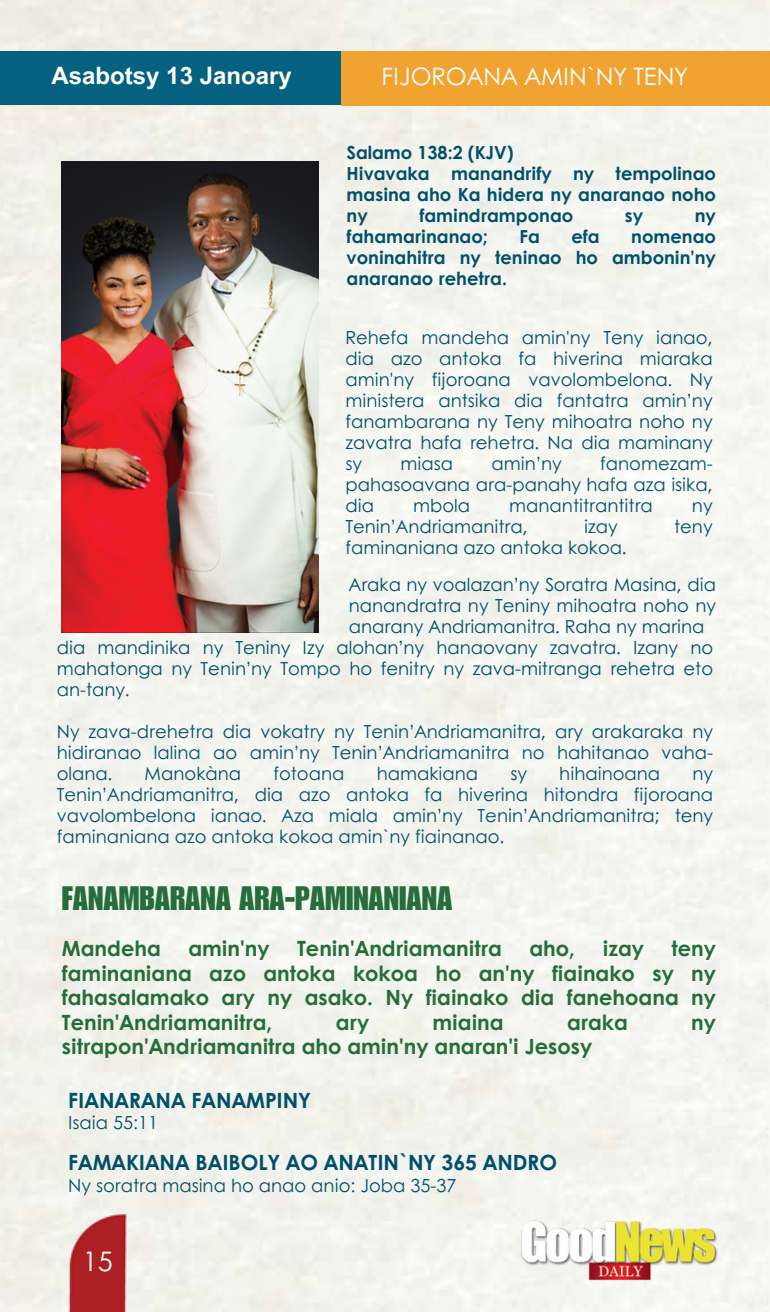
<style>
.page{position:relative;width:770px;height:1312px;background:#fff}
.page>*{position:absolute;margin:0;border:0;box-sizing:border-box;transform-origin:0 0}
.t1{font:33px "Impact LT Std";color:#256d3a}
.t2{font:27px "Century Gothic";color:#fff}
.t3{font:24px "Century Gothic";color:#fff}
.t4{font:700 24px "Arial MT Pro";color:#fff}
.t5{font:700 21px/24.6px "Century Gothic";color:#256d3a;text-align:justify}
.t6{font:700 21px "Century Gothic";color:#00506b}
.t7{font:18px/21px "Century Gothic";color:#00506b;text-align:justify}
.t8{font:700 18px/21px "Century Gothic";color:#00506b;text-align:justify}
</style>
<div class="page">
<img style="left:0;top:0;width:770px;height:1312px">
<div style="left:0;top:51px;width:343px;height:54px;background:#056180"></div>
<div style="left:341px;top:51px;width:429px;height:55px;background:#f1a331"></div>
<img style="left:517px;top:1220px;width:200px;height:62px">
<img style="left:62px;top:162px;width:256px;height:470px">
<p class="t4" style="left:52px;top:67px;width:242px">Asabotsy 13 Janoary</p>
<p class="t3" style="left:381px;top:58px;width:308px">FIJOROANA AMIN`NY TENY</p>
<p class="t8" style="left:346px;top:141px;width:168px">Salamo 138:2 (KJV)</p>
<p class="t8" style="left:346px;top:162px;width:371px">Hivavaka manandrify ny tempolinao masina aho Ka hidera ny anaranao noho ny</p>
<p class="t8" style="left:419px;top:204px;width:155px">famindramponao</p>
<p class="t8" style="left:624px;top:204px;width:20px">sy</p>
<p class="t8" style="left:694px;top:204px;width:23px">ny</p>
<p class="t8" style="left:346px;top:225px;width:143px">fahamarinanao;</p>
<p class="t8" style="left:519px;top:225px;width:22px">Fa</p>
<p class="t8" style="left:571px;top:225px;width:30px">efa</p>
<p class="t8" style="left:346px;top:225px;width:371px;text-indent:284px">nomenao voninahitra ny teninao ho ambonin’ny anaranao rehetra.</p>
<p class="t7" style="left:345px;top:326px;width:368px">Rehefa mandeha amin'ny Teny ianao, dia azo antoka fa hiverina miaraka amin'ny fijoroana vavolombelona. Ny ministera antsika dia fantatra amin’ny fanambarana ny Teny mihoatra noho ny zavatra hafa rehetra. Na dia maminany sy</p>
<p class="t7" style="left:345px;top:452px;width:368px;text-indent:255px">fanomezam&shy;pahasoavana ara-panahy hafa aza isika, dia</p>
<p class="t7" style="left:400px;top:452px;width:54px">miasa</p>
<p class="t7" style="left:491px;top:452px;width:72px">amin’ny</p>
<p class="t7" style="left:413px;top:494px;width:59px">mbola</p>
<p class="t7" style="left:509px;top:494px;width:145px">manantitrantitra</p>
<p class="t7" style="left:692px;top:494px;width:22px">ny</p>
<p class="t7" style="left:345px;top:515px;width:184px">Tenin’Andriamanitra,</p>
<p class="t7" style="left:584px;top:515px;width:35px">izay</p>
<p class="t7" style="left:674px;top:515px;width:40px">teny</p>
<p class="t7" style="left:345px;top:536px;width:282px">faminaniana azo antoka kokoa.</p>
<p class="t7" style="left:349px;top:573px;width:368px">Araka ny voalazan’ny Soratra Masina, dia nanandratra ny Teniny mihoatra noho ny anarany Andriamanitra. Raha ny marina</p>
<p class="t7" style="left:57px;top:636px;width:658px">dia mandinika ny Teniny Izy alohan’ny hanaovany zavatra. Izany no mahatonga ny Tenin’ny Tompo ho fenitry ny zava-mitranga rehetra eto an-tany.</p>
<p class="t7" style="left:57px;top:720px;width:658px">Ny zava-drehetra dia vokatry ny Tenin’Andriamanitra, ary arakaraka ny hidiranao lalina ao amin’ny Tenin’Andriamanitra no hahitanao vaha&shy;olana.</p>
<p class="t7" style="left:145px;top:762px;width:98px">Manokàna</p>
<p class="t7" style="left:273px;top:762px;width:73px">fotoana</p>
<p class="t7" style="left:376px;top:762px;width:103px">hamakiana</p>
<p class="t7" style="left:510px;top:762px;width:18px">sy</p>
<p class="t7" style="left:559px;top:762px;width:102px">hihainoana</p>
<p class="t7" style="left:57px;top:762px;width:658px;text-indent:635px">ny Tenin’Andriamanitra, dia azo antoka fa hiverina hitondra fijoroana vavolombelona ianao. Aza miala amin’ny Tenin’Andriamanitra; teny faminaniana azo antoka kokoa amin`ny fiainanao.</p>
<p class="t1" style="left:62px;top:886px;width:392px">FANAMBARANA ARA-PAMINANIANA</p>
<p class="t5" style="left:62px;top:935px;width:100px">Mandeha</p>
<p class="t5" style="left:188px;top:935px;width:83px">amin'ny</p>
<p class="t5" style="left:297px;top:935px;width:206px">Tenin'Andriamanitra</p>
<p class="t5" style="left:529px;top:935px;width:47px">aho,</p>
<p class="t5" style="left:602px;top:935px;width:43px">izay</p>
<p class="t5" style="left:62px;top:935px;width:655px;text-indent:609px">teny faminaniana azo antoka kokoa ho an'ny fiainako sy ny fahasalamako ary ny asako. Ny fiainako dia fanehoana ny Tenin'Andriamanitra,</p>
<p class="t5" style="left:336px;top:1009px;width:35px">ary</p>
<p class="t5" style="left:432px;top:1009px;width:73px">miaina</p>
<p class="t5" style="left:567px;top:1009px;width:62px">araka</p>
<p class="t5" style="left:691px;top:1009px;width:26px">ny</p>
<p class="t5" style="left:62px;top:1033px;width:532px">sitrapon'Andriamanitra aho amin'ny anaran'i Jesosy</p>
<p class="t6" style="left:68px;top:1084px;width:244px">FIANARANA FANAMPINY</p>
<p class="t7" style="left:68px;top:1111px;width:91px">Isaia 55:11</p>
<p class="t6" style="left:68px;top:1147px;width:490px">FAMAKIANA BAIBOLY AO ANATIN`NY 365 ANDRO</p>
<p class="t7" style="left:68px;top:1174px;width:390px">Ny soratra masina ho anao anio: Joba 35-37</p>
<p class="t2" style="left:83px;top:1241px;width:31px">15</p>
</div>
